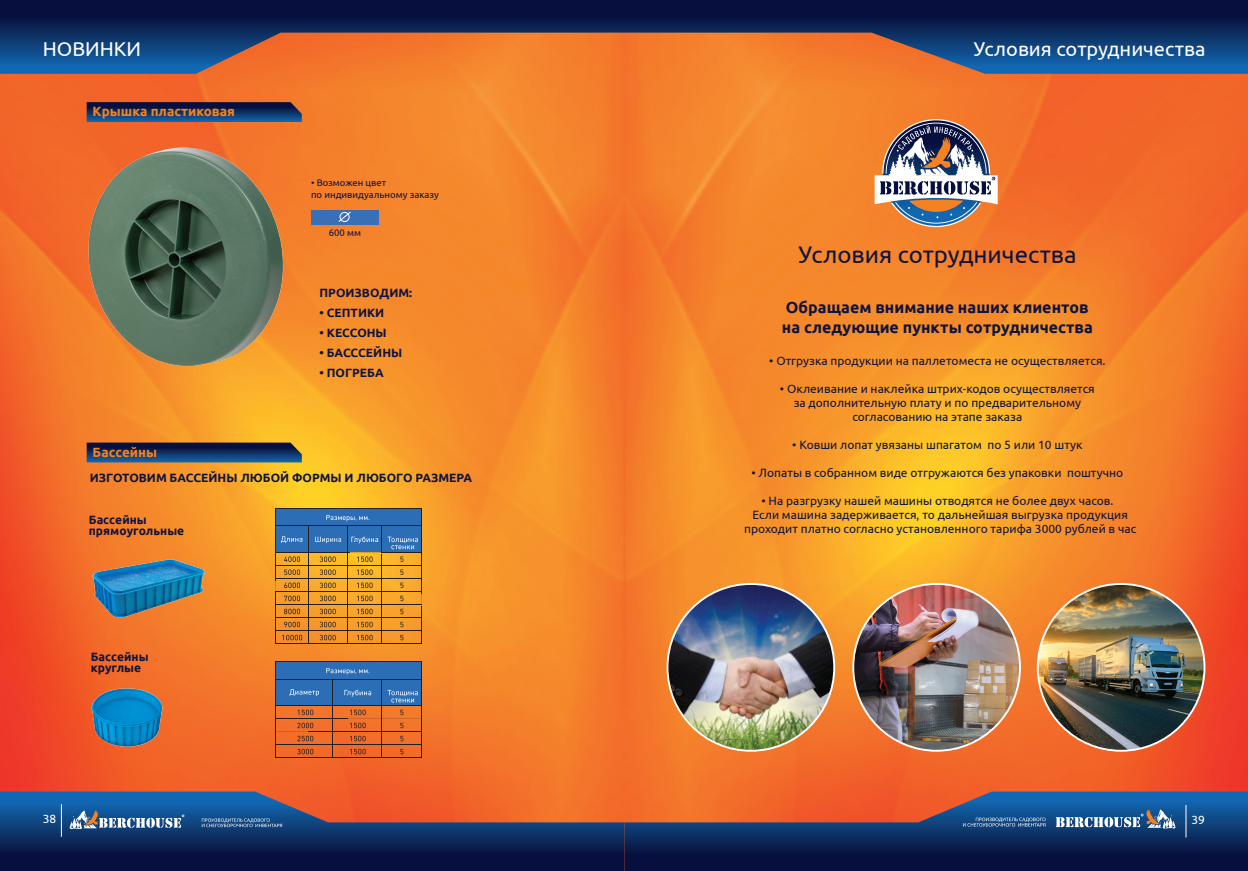
<style>
.page{position:relative;width:1248px;height:871px;background:#fff}
.page>*{position:absolute;margin:0;border:0;box-sizing:border-box;transform-origin:0 0}
.Цифра_табдицы{font:24px "Ubuntu";color:#10143d}
.Заголовок_раздела{font:20px "Ubuntu";color:#fff}
.Цифра_табдицы-2{font:700 16px "Ubuntu";color:#10143d}
.Цифра_табдицы-3{font:700 13.4px "Ubuntu";color:#f58220}
.Цифра_табдицы-4{font:12px "Ubuntu";color:#10143d}
.Цифра_табдицы-5{font:700 12px "Ubuntu";color:#10143d}
.t1{font:12px "Ubuntu";color:#fff}
.Цифра_табдицы-6{font:9.6px "Ubuntu";color:#10143d}
</style>
<div class="page">
<img style="left:0;top:74px;width:1247px;height:717px">
<svg style="left:624px;top:791px;width:623px;height:79px;background:#403955"></svg>
<hr style="left:1185px;top:805px;width:1px;height:31px;background:#fff">
<svg style="left:1055px;top:809px;width:120px;height:18px"></svg>
<svg style="left:962px;top:817px;width:83px;height:9px"></svg>
<svg style="left:0;top:791px;width:624px;height:79px;background:#403956"></svg>
<hr style="left:61px;top:804px;width:1px;height:32px;background:#fff">
<svg style="left:69px;top:810px;width:115px;height:18px"></svg>
<svg style="left:202px;top:818px;width:80px;height:8px"></svg>
<svg style="left:0;top:0;width:624px;height:74px;background:#5b434b"></svg>
<svg style="left:874px;top:119px;width:123px;height:108px"></svg>
<svg style="left:624px;top:0;width:623px;height:74px;background:#4b4152"></svg>
<img style="left:667px;top:584px;width:167px;height:166px">
<img style="left:853px;top:583px;width:166px;height:167px;border-radius:83px">
<img style="left:1037px;top:583px;width:167px;height:167px;border-radius:83px">
<svg style="left:87px;top:102px;width:215px;height:20px;background:#113367"></svg>
<svg style="left:87px;top:442px;width:215px;height:20px;background:#173664"></svg>
<img style="left:77px;top:130px;width:215px;height:247px">
<div style="left:311px;top:210px;width:67px;height:15px;background:#396fb7"></div>
<svg style="left:338px;top:211px;width:13px;height:11px"></svg>
<img style="left:87px;top:553px;width:124px;height:70px">
<img style="left:78px;top:677px;width:97px;height:78px">
<div style="left:275px;top:508px;width:147px;height:44px;background:#2b6eb6"></div>
<hr style="left:275px;top:525px;width:33px;height:1px;background:#231f20">
<hr style="left:308px;top:525px;width:39px;height:1px;background:#231f20">
<hr style="left:275px;top:552px;width:75px;height:1px;background:#231f20">
<hr style="left:275px;top:565px;width:33px;height:1px;background:#231f20">
<hr style="left:308px;top:565px;width:39px;height:1px;background:#231f20">
<hr style="left:275px;top:578px;width:33px;height:1px;background:#231f20">
<hr style="left:308px;top:578px;width:39px;height:1px;background:#231f20">
<hr style="left:275px;top:591px;width:33px;height:1px;background:#231f20">
<hr style="left:308px;top:591px;width:39px;height:1px;background:#231f20">
<hr style="left:275px;top:604px;width:33px;height:1px;background:#231f20">
<hr style="left:308px;top:604px;width:39px;height:1px;background:#231f20">
<hr style="left:275px;top:617px;width:33px;height:1px;background:#231f20">
<hr style="left:308px;top:617px;width:39px;height:1px;background:#231f20">
<hr style="left:275px;top:630px;width:33px;height:1px;background:#231f20">
<hr style="left:308px;top:630px;width:39px;height:1px;background:#231f20">
<svg style="left:308px;top:526px;width:1px;height:117px"></svg>
<hr style="left:275px;top:643px;width:33px;height:1px;background:#231f20">
<hr style="left:308px;top:643px;width:39px;height:1px;background:#231f20">
<svg style="left:275px;top:509px;width:27px;height:134px"></svg>
<hr style="left:275px;top:508px;width:33px;height:1px;background:#231f20">
<hr style="left:308px;top:508px;width:39px;height:1px;background:#231f20">
<svg style="left:315px;top:508px;width:107px;height:136px"></svg>
<div style="left:275px;top:661px;width:147px;height:44px;background:#2b6eb6"></div>
<hr style="left:275px;top:678px;width:33px;height:1px;background:#231f20">
<hr style="left:308px;top:678px;width:39px;height:1px;background:#231f20">
<hr style="left:348px;top:678px;width:73px;height:1px;background:#231f20">
<hr style="left:275px;top:705px;width:75px;height:1px;background:#231f20">
<hr style="left:348px;top:705px;width:33px;height:1px;background:#231f20">
<hr style="left:275px;top:718px;width:33px;height:1px;background:#231f20">
<hr style="left:308px;top:718px;width:39px;height:1px;background:#231f20">
<hr style="left:348px;top:718px;width:33px;height:1px;background:#231f20">
<hr style="left:275px;top:731px;width:33px;height:1px;background:#231f20">
<hr style="left:308px;top:731px;width:39px;height:1px;background:#231f20">
<hr style="left:348px;top:731px;width:33px;height:1px;background:#231f20">
<hr style="left:275px;top:744px;width:33px;height:1px;background:#231f20">
<hr style="left:308px;top:744px;width:39px;height:1px;background:#231f20">
<hr style="left:348px;top:744px;width:33px;height:1px;background:#231f20">
<hr style="left:275px;top:757px;width:33px;height:1px;background:#231f20">
<hr style="left:308px;top:757px;width:39px;height:1px;background:#231f20">
<hr style="left:348px;top:757px;width:33px;height:1px;background:#231f20">
<svg style="left:297px;top:709px;width:16px;height:45px"></svg>
<svg style="left:326px;top:668px;width:45px;height:89px"></svg>
<svg style="left:275px;top:662px;width:1px;height:95px"></svg>
<svg style="left:289px;top:689px;width:30px;height:6px"></svg>
<hr style="left:275px;top:661px;width:33px;height:1px;background:#231f20">
<hr style="left:308px;top:661px;width:39px;height:1px;background:#231f20">
<hr style="left:348px;top:661px;width:33px;height:1px;background:#231f20">
<svg style="left:381px;top:661px;width:41px;height:97px"></svg>
<p class="Заголовок_раздела" style="left:43px;top:37px;width:100px">НОВИНКИ</p>
<p class="Цифра_табдицы-3" style="left:93px;top:103px;width:144px">Крышка пластиковая</p>
<p class="Цифра_табдицы-3" style="left:93px;top:443px;width:66px">Бассейны</p>
<p class="Цифра_табдицы-6" style="left:311px;top:177px;width:77px">• Возможен цвет</p>
<p class="Цифра_табдицы-6" style="left:311px;top:188px;width:129px">по индивидуальному заказу</p>
<p class="Цифра_табдицы-6" style="left:328px;top:227px;width:34px">600 мм</p>
<p class="Цифра_табдицы-5" style="left:319px;top:285px;width:94px">ПРОИЗВОДИМ:</p>
<p class="Цифра_табдицы-5" style="left:319px;top:305px;width:66px">• СЕПТИКИ</p>
<p class="Цифра_табдицы-5" style="left:319px;top:325px;width:69px">• КЕССОНЫ</p>
<p class="Цифра_табдицы-5" style="left:319px;top:345px;width:84px">• БАСССЕЙНЫ</p>
<p class="Цифра_табдицы-5" style="left:319px;top:365px;width:66px">• ПОГРЕБА</p>
<p class="Цифра_табдицы-5" style="left:90px;top:470px;width:384px">ИЗГОТОВИМ БАССЕЙНЫ ЛЮБОЙ ФОРМЫ И ЛЮБОГО РАЗМЕРА</p>
<p class="Цифра_табдицы-5" style="left:89px;top:512px;width:59px">Бассейны</p>
<p class="Цифра_табдицы-5" style="left:89px;top:523px;width:97px">прямоугольные</p>
<p class="Цифра_табдицы-5" style="left:91px;top:649px;width:59px">Бассейны</p>
<p class="Цифра_табдицы-5" style="left:91px;top:660px;width:52px">круглые</p>
<p class="Заголовок_раздела" style="left:973px;top:37px;width:233px">Условия сотрудничества</p>
<p class="Цифра_табдицы" style="left:798px;top:239px;width:280px">Условия сотрудничества</p>
<p class="Цифра_табдицы-2" style="left:785px;top:297px;width:304px">Обращаем внимание наших клиентов</p>
<p class="Цифра_табдицы-2" style="left:781px;top:317px;width:312px">на следующие пункты сотрудничества</p>
<p class="Цифра_табдицы-4" style="left:769px;top:353px;width:338px">• Отгрузка продукции на паллетоместа не осуществляется.</p>
<p class="Цифра_табдицы-4" style="left:779px;top:381px;width:316px">• Оклеивание и наклейка штрих-кодов осуществляется</p>
<p class="Цифра_табдицы-4" style="left:793px;top:395px;width:289px">за дополнительную плату и по предварительному</p>
<p class="Цифра_табдицы-4" style="left:852px;top:409px;width:171px">согласованию на этапе заказа</p>
<p class="Цифра_табдицы-4" style="left:792px;top:437px;width:292px">• Ковши лопат увязаны шпагатом по 5 или 10 штук</p>
<p class="Цифра_табдицы-4" style="left:751px;top:465px;width:373px">• Лопаты в собранном виде отгружаются без упаковки поштучно</p>
<p class="Цифра_табдицы-4" style="left:761px;top:493px;width:353px">• На разгрузку нашей машины отводятся не более двух часов.</p>
<p class="Цифра_табдицы-4" style="left:752px;top:507px;width:377px">Если машина задерживается, то дальнейшая выгрузка продукция</p>
<p class="Цифра_табдицы-4" style="left:744px;top:521px;width:393px">проходит платно согласно установленного тарифа 3000 рублей в час</p>
<p class="t1" style="left:43px;top:811px;width:15px">38</p>
<p class="t1" style="left:1191px;top:812px;width:15px">39</p>
</div>
